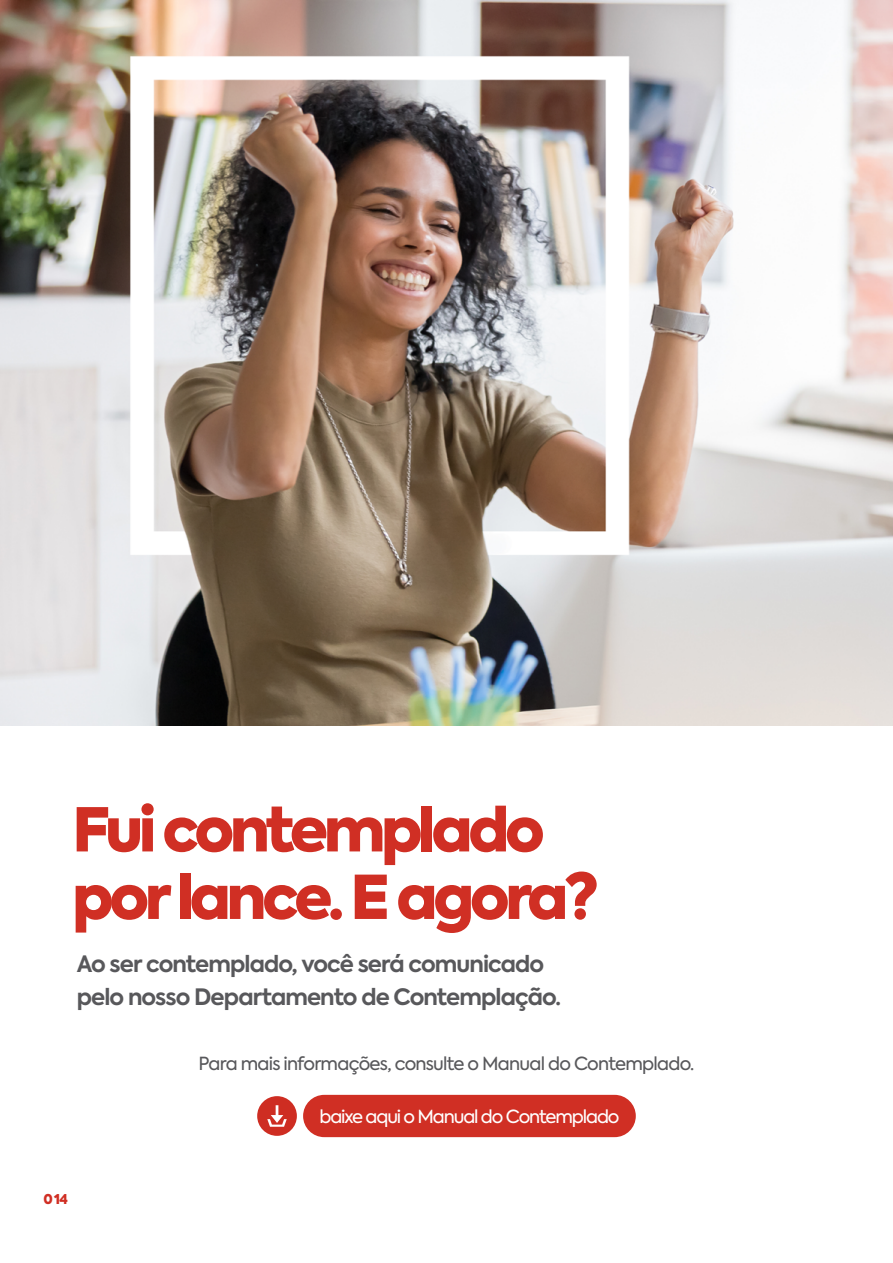
<style>
.page{position:relative;width:893px;height:1263px;background:#fff}
.page>*{position:absolute;margin:0;border:0;box-sizing:border-box;transform-origin:0 0}
.t1{font:900 60px/67.5px "Axiforma";letter-spacing:-.07em;color:#d02f24}
.t2{font:700 22.5px/33px "Axiforma";letter-spacing:-.04em;color:#58585b}
.t3{font:18px "Axiforma";letter-spacing:-.04em;color:#58585b}
.t4{font:18px "Axiforma";letter-spacing:-.06em;color:#fff}
.t5{font:900 13.5px "Axiforma";color:#d02f24}
</style>
<div class="page">
<img style="left:1px;top:0;width:892px;height:725px">
<div style="left:303px;top:1095px;width:333px;height:42px;background:#d02f24;border-radius:21px"></div>
<svg style="left:257px;top:1096px;width:40px;height:40px"></svg>
<h1 class="t1" style="left:72px;top:797px;width:528px">Fui contemplado por lance. E agora?</h1>
<p class="t2" style="left:77px;top:948px;width:486px">Ao ser contemplado, você será comunicado pelo nosso Departamento de Contemplação.</p>
<p class="t3" style="left:198px;top:1051px;width:497px">Para mais informações, consulte o Manual do Contemplado.</p>
<p class="t4" style="left:319px;top:1105px;width:302px">baixe aqui o Manual do Contemplado</p>
<p class="t5" style="left:44px;top:1190px;width:26px">014</p>
</div>
